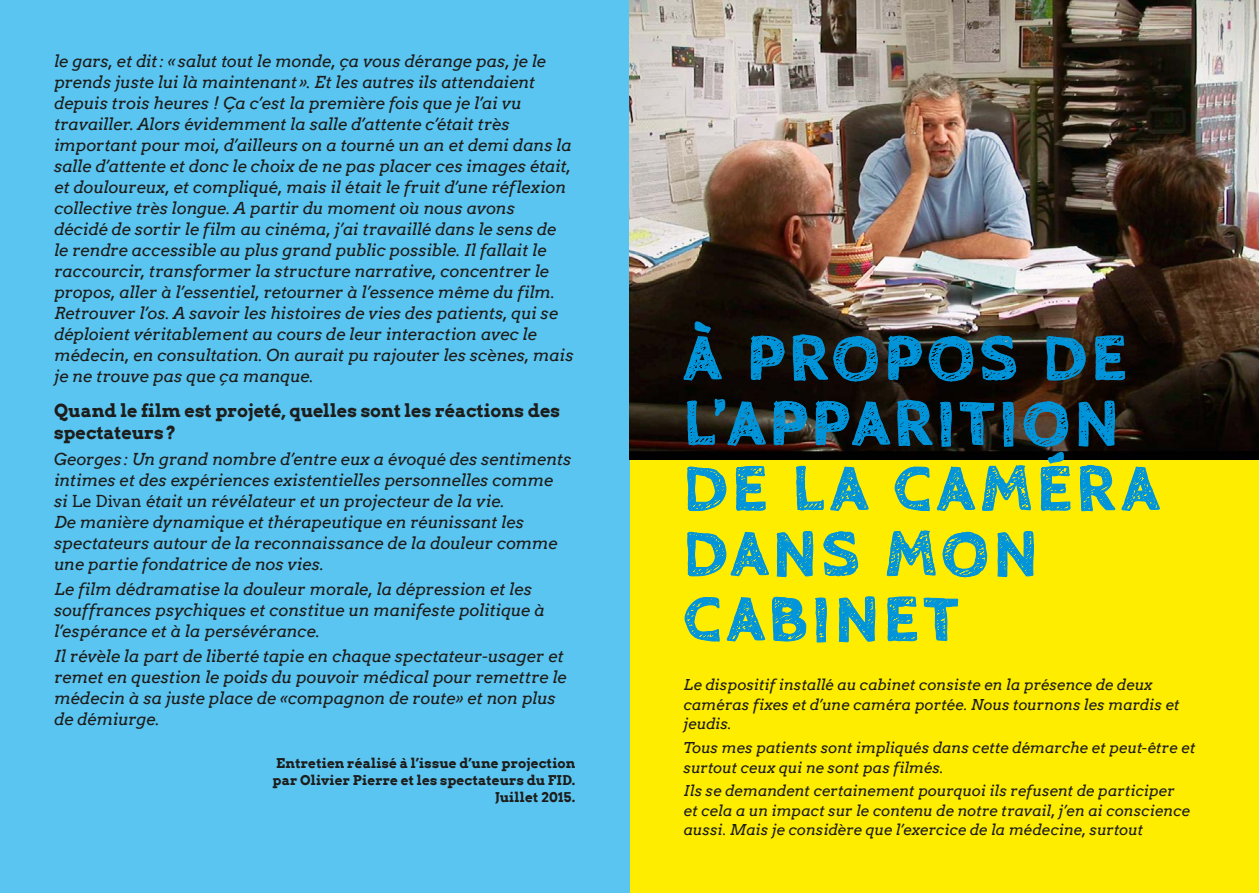
<style>
.page{position:relative;width:1259px;height:893px;background:#fff}
.page>*{position:absolute;margin:0;border:0;box-sizing:border-box;transform-origin:0 0}
.t1{font:700 66.75px/65.2px "Cabin Sketch";letter-spacing:.07em;color:#0095db}
.t2{font:700 18px/22.5px "Arvo";color:#1d1d1b}
.t3{font:italic 16.5px/21px "Arvo";letter-spacing:-.02em;color:#1d1d1b}
.t4{font:italic 15px/19.5px "Arvo";letter-spacing:-.01em;color:#1d1d1b}
.t5{font:700 13.5px/17.2px "Arvo";letter-spacing:.01em;color:#1d1d1b;text-align:right}
.s1{font-style:normal}
</style>
<div class="page">
<div style="left:629px;top:0;width:630px;height:893px;background:#ffed00"></div>
<div style="left:0;top:0;width:629px;height:893px;background:#5bc5f2"></div>
<img style="left:629px;top:0;width:630px;height:459px">
<svg style="left:680px;top:321px;width:480px;height:322px"></svg>
<p class="t3" style="left:54px;top:50px;width:521px">le gars, et dit: « salut tout le monde, ça vous dérange pas, je le prends juste lui là maintenant ». Et les autres ils attendaient depuis trois heures ! Ça c’est la première fois que je l’ai vu travailler. Alors évidemment la salle d’attente c’était très important pour moi, d’ailleurs on a tourné un an et demi dans la salle d’attente et donc le choix de ne pas placer ces images était, et douloureux, et compliqué, mais il était le fruit d’une réflexion collective très longue. A partir du moment où nous avons<br>décidé de sortir le film au cinéma, j’ai travaillé dans le sens de le rendre accessible au plus grand public possible. Il fallait le raccourcir, transformer la structure narrative, concentrer le propos, aller à l’essentiel, retourner à l’essence même du film.<br>Retrouver l’os. A savoir les histoires de vies des patients, qui se déploient véritablement au cours de leur interaction avec le médecin, en consultation. On aurait pu rajouter les scènes, mais je ne trouve pas que ça manque.</p>
<p class="t2" style="left:54px;top:399px;width:508px">Quand le film est projeté, quelles sont les réactions des spectateurs?</p>
<p class="t3" style="left:54px;top:448px;width:519px">Georges : Un grand nombre d’entre eux a évoqué des sentiments intimes et des expériences existentielles personnelles comme<br>si <span class="s1">Le Divan</span> était un révélateur et un projecteur de la vie.<br>De manière dynamique et thérapeutique en réunissant les spectateurs autour de la reconnaissance de la douleur comme une partie fondatrice de nos vies.</p>
<p class="t3" style="left:54px;top:578px;width:492px">Le film dédramatise la douleur morale, la dépression et les souffrances psychiques et constitue un manifeste politique à l’espérance et à la persévérance.</p>
<p class="t3" style="left:54px;top:645px;width:514px">Il révèle la part de liberté tapie en chaque spectateur-usager et remet en question le poids du pouvoir médical pour remettre le médecin à sa juste place de «compagnon de route» et non plus de démiurge.</p>
<p class="t5" style="left:272px;top:754px;width:304px">Entretien réalisé à l’issue d’une projection par Olivier Pierre et les spectateurs du FID.<br>Juillet 2015.</p>
<h1 class="t1" style="left:683px;top:327px;width:477px">À PROPOS DE<br>L’APPARITION<br>DE LA CAMÉRA<br>DANS MON<br>CABINET</h1>
<p class="t4" style="left:683px;top:675px;width:497px">Le dispositif installé au cabinet consiste en la présence de deux caméras fixes et d’une caméra portée. Nous tournons les mardis et jeudis.</p>
<p class="t4" style="left:683px;top:738px;width:513px">Tous mes patients sont impliqués dans cette démarche et peut-être et surtout ceux qui ne sont pas filmés.</p>
<p class="t4" style="left:683px;top:781px;width:508px">Ils se demandent certainement pourquoi ils refusent de participer et cela a un impact sur le contenu de notre travail, j’en ai conscience aussi. Mais je considère que l’exercice de la médecine, surtout</p>
</div>
